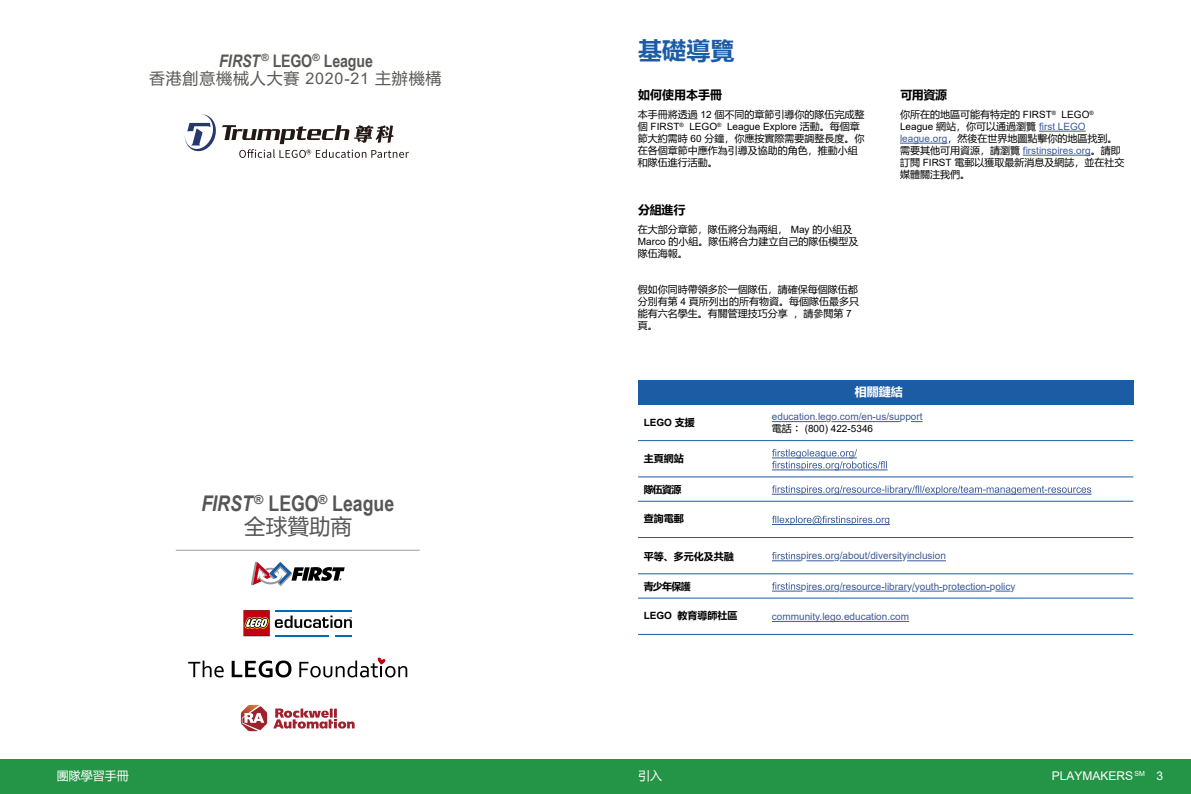
<style>
.page{position:relative;width:1191px;height:794px;background:#fff}
.page>*{position:absolute;margin:0;border:0;box-sizing:border-box;transform-origin:0 0}
.t1{font:700 24px "Microsoft Ya Hei";color:#1b5ca5}
.t2{font:700 21.6px "Arial Narrow";color:#565656}
.t3{font:21.6px "Microsoft Ya Hei";color:#565656}
.t4{font:700 17.3px "Arial Narrow";letter-spacing:-.005em;color:#595855}
.t5{font:16px "Microsoft Ya Hei";letter-spacing:.05em;color:#595855}
.t6{font:700 12px "Microsoft Ya Hei";letter-spacing:-.01em;color:#000}
.t7{font:12px "Arial";color:#fff}
.t8{font:12px "Microsoft Ya Hei";color:#fff}
.t9{font:700 12px "Microsoft Ya Hei";color:#fff}
.t10{font:700 10.1px "Arial";color:#595855}
.t11{font:10px/12px "Microsoft Ya Hei";color:#000}
.t12{font:10px/12px "Arial";color:#3b5a98}
.t13{font:700 10px "Microsoft Ya Hei";color:#000}
.t14{font:10px "Arial";color:#000}
.t15{font:700 10px "Arial";color:#000}
.s1{font-style:italic}
.s2{font-family:"Arial"}
.s3{font-family:"Microsoft Ya Hei"}
.s4{font-family:"Arial";color:#3b5a98}
.s5{font-family:"Microsoft Ya Hei";color:#000}
.s6{color:#000}
</style>
<div class="page">
<div style="left:0;top:760px;width:1191px;height:34px;background:#249446"></div>
<hr style="left:176px;top:550px;width:244px;height:1px;background:#9e9c9c">
<svg style="left:241px;top:705px;width:26px;height:26px"></svg>
<svg style="left:273px;top:708px;width:81px;height:20px"></svg>
<svg style="left:188px;top:660px;width:36px;height:17px"></svg>
<svg style="left:232px;top:660px;width:59px;height:17px"></svg>
<svg style="left:299px;top:657px;width:108px;height:20px"></svg>
<svg style="left:244px;top:610px;width:108px;height:26px"></svg>
<svg style="left:251px;top:562px;width:94px;height:24px"></svg>
<hr style="left:1039px;top:131px;width:46px;height:1px;background:#3b5a98">
<hr style="left:900px;top:143px;width:47px;height:1px;background:#3b5a98">
<hr style="left:1022px;top:155px;width:68px;height:1px;background:#3b5a98">
<div style="left:638px;top:380px;width:495px;height:24px;background:#1b5ca5"></div>
<hr style="left:638px;top:404px;width:134px;height:1px;background:#1b5ca5">
<hr style="left:772px;top:404px;width:361px;height:1px;background:#1b5ca5">
<hr style="left:638px;top:440px;width:134px;height:1px;background:#1b5ca5">
<hr style="left:772px;top:440px;width:361px;height:1px;background:#1b5ca5">
<hr style="left:638px;top:476px;width:134px;height:1px;background:#1b5ca5">
<hr style="left:772px;top:476px;width:361px;height:1px;background:#1b5ca5">
<hr style="left:638px;top:501px;width:134px;height:1px;background:#1b5ca5">
<hr style="left:772px;top:501px;width:361px;height:1px;background:#1b5ca5">
<hr style="left:638px;top:537px;width:134px;height:1px;background:#1b5ca5">
<hr style="left:772px;top:537px;width:361px;height:1px;background:#1b5ca5">
<hr style="left:638px;top:573px;width:134px;height:1px;background:#1b5ca5">
<hr style="left:772px;top:573px;width:361px;height:1px;background:#1b5ca5">
<hr style="left:638px;top:598px;width:134px;height:1px;background:#1b5ca5">
<hr style="left:772px;top:598px;width:361px;height:1px;background:#1b5ca5">
<hr style="left:638px;top:634px;width:134px;height:1px;background:#1b5ca5">
<hr style="left:772px;top:634px;width:361px;height:1px;background:#1b5ca5">
<hr style="left:772px;top:421px;width:54px;height:1px;background:#3b5a98">
<hr style="left:831px;top:421px;width:69px;height:1px;background:#3b5a98">
<svg style="left:772px;top:449px;width:115px;height:21px"></svg>
<svg style="left:772px;top:485px;width:319px;height:10px"></svg>
<hr style="left:772px;top:524px;width:118px;height:1px;background:#3b5a98">
<svg style="left:772px;top:516px;width:117px;height:8px"></svg>
<hr style="left:839px;top:560px;width:63px;height:1px;background:#3b5a98">
<hr style="left:907px;top:560px;width:39px;height:1px;background:#3b5a98">
<svg style="left:772px;top:552px;width:62px;height:9px"></svg>
<hr style="left:839px;top:591px;width:68px;height:1px;background:#3b5a98">
<svg style="left:912px;top:591px;width:30px;height:1px"></svg>
<hr style="left:948px;top:591px;width:42px;height:1px;background:#3b5a98">
<svg style="left:995px;top:591px;width:15px;height:1px"></svg>
<svg style="left:772px;top:582px;width:62px;height:10px"></svg>
<hr style="left:772px;top:621px;width:137px;height:1px;background:#3b5a98">
<svg style="left:184px;top:114px;width:225px;height:44px"></svg>
<p class="t10" style="left:261px;top:50px;width:9px">®</p>
<p class="t10" style="left:312px;top:50px;width:9px">®</p>
<h3 class="t4" style="left:219px;top:48px;width:155px"><span class="s1">FIRST</span> LEGO League</h3>
<h3 class="t5" style="left:149px;top:68px;width:294px">香港創意機械人大賽 <span class="s2">2020-21</span> 主辦機構</h3>
<h2 class="t2" style="left:201px;top:487px;width:194px"><span class="s1">FIRST</span><sup>®</sup> LEGO<sup>®</sup> League</h2>
<h2 class="t3" style="left:244px;top:511px;width:110px">全球贊助商</h2>
<h1 class="t1" style="left:638px;top:33px;width:98px">基礎導覽</h1>
<p class="t6" style="left:638px;top:87px;width:85px">如何使用本手冊</p>
<p class="t11" style="left:638px;top:108px;width:228px">本手冊將透過 <span class="s2">12</span> 個不同的章節引導你的隊伍完成整</p>
<p class="t14" style="left:638px;top:120px;width:223px"><span class="s3">個</span> FIRST<sup>®</sup> LEGO<sup>®</sup> League Explore <span class="s3">活動。每個章</span></p>
<p class="t11" style="left:638px;top:132px;width:228px">節大約需時 <span class="s2">60</span> 分鐘，你應按實際需要調整長度。你在各個章節中應作為引導及協助的角色，推動小組和隊伍進行活動。</p>
<p class="t6" style="left:638px;top:201px;width:49px">分組進行</p>
<p class="t11" style="left:638px;top:223px;width:222px">在大部分章節，隊伍將分為兩組， <span class="s2">May</span> 的小組及<br><span class="s2">Marco</span> 的小組。隊伍將合力建立自己的隊伍模型及隊伍海報。</p>
<p class="t11" style="left:638px;top:283px;width:223px">假如你同時帶領多於一個隊伍，請確保每個隊伍都分別有第 <span class="s2">4</span> 頁所列出的所有物資。每個隊伍最多只能有六名學生。有關管理技巧分享 ，請參閱第 <span class="s2">7</span>頁。</p>
<p class="t6" style="left:900px;top:87px;width:48px">可用資源</p>
<p class="t11" style="left:900px;top:108px;width:219px">你所在的地區可能有特定的 <span class="s2">FIRST</span><sup>®</sup> <span class="s2">LEGO</span><sup>®<br></sup><span class="s2">League</span> 網站，你可以通過瀏覽 <span class="s4">first LEGO league.org</span>，然後在世界地圖點擊你的地區找到。</p>
<p class="t12" style="left:900px;top:144px;width:222px"><span class="s5">需要其他可用資源，請瀏覽</span> firstinspires.org<span class="s5">。請即</span></p>
<p class="t11" style="left:900px;top:156px;width:226px">訂閱 <span class="s2">FIRST</span> 電郵以獲取最新消息及網誌，並在社交媒體關注我們。</p>
<p class="t9" style="left:855px;top:383px;width:49px">相關鏈結</p>
<p class="t15" style="left:643px;top:415px;width:53px">LEGO <span class="s3">支援</span></p>
<p class="t12" style="left:772px;top:410px;width:152px">education.lego.com/en-us/support<span class="s5">電話︰</span> <span class="s6">(800) 422-5346</span></p>
<p class="t13" style="left:643px;top:452px;width:41px">主頁網站</p>
<p class="t13" style="left:643px;top:482px;width:39px">隊伍資源</p>
<p class="t13" style="left:643px;top:511px;width:41px">查詢電郵</p>
<p class="t13" style="left:643px;top:549px;width:91px">平等、多元化及共融</p>
<p class="t12" style="left:801px;top:550px;width:147px">pires.org/about/diversityinclusion</p>
<p class="t13" style="left:643px;top:579px;width:49px">青少年保護</p>
<p class="t12" style="left:801px;top:580px;width:216px">pires.org/resource-library/youth-protection-policy</p>
<p class="t13" style="left:643px;top:608px;width:95px"><span class="s2">LEGO</span> 教育導師社區</p>
<p class="t12" style="left:772px;top:610px;width:139px">community.lego.education.com</p>
<p class="t8" style="left:57px;top:767px;width:73px">團隊學習手冊</p>
<p class="t8" style="left:638px;top:767px;width:25px">引入</p>
<p class="t7" style="left:1156px;top:767px;width:8px">3</p>
<p class="t7" style="left:1051px;top:767px;width:95px">PLAYMAKERS <sup>SM</sup></p>
</div>
